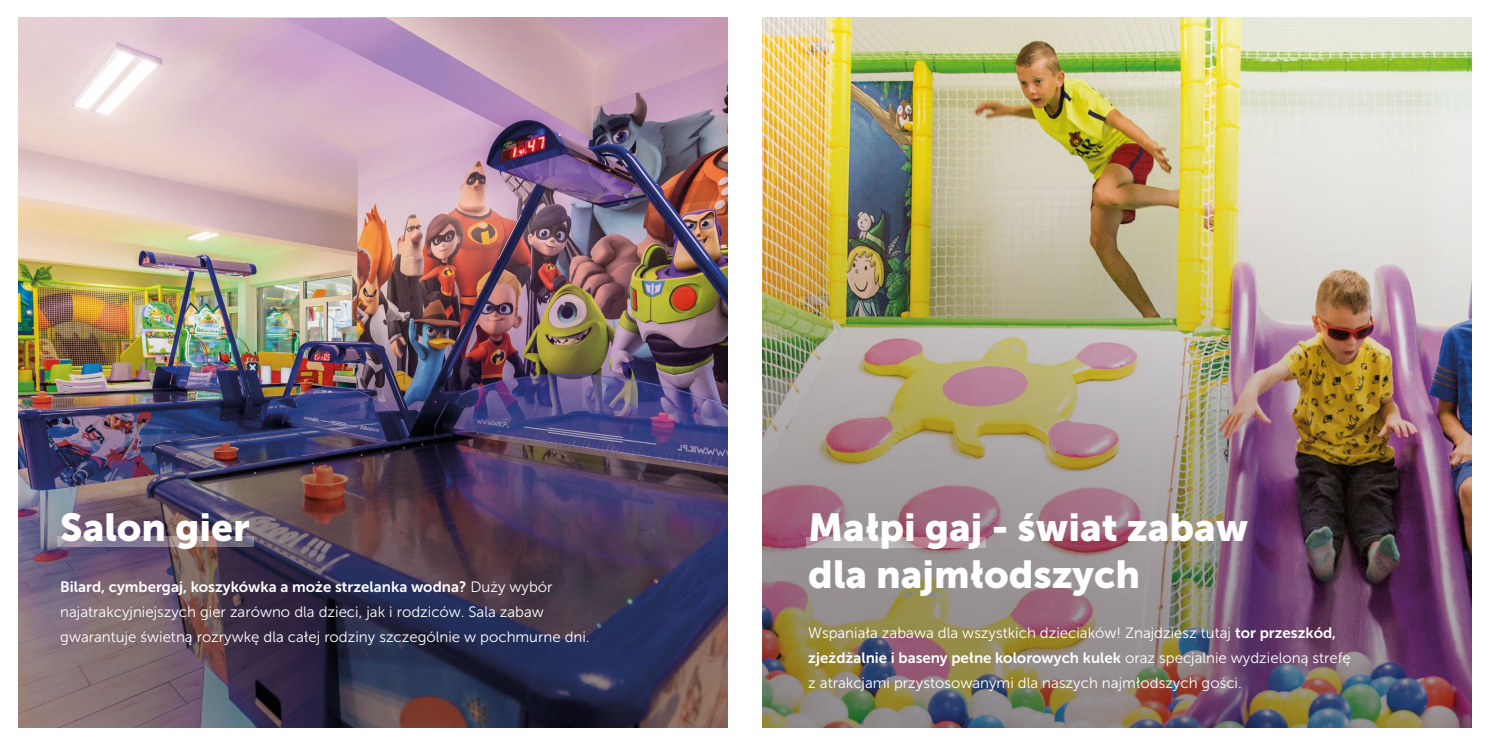
<style>
.page{position:relative;width:1489px;height:745px;background:#fff}
.page>*{position:absolute;margin:0;border:0;box-sizing:border-box;transform-origin:0 0}
.t1{font:38.75px/46.5px "Museo Sans 900";color:#fff}
.t2{font:15px/25px "Museo Sans 300";color:#fff}
.t3{font:15px "Museo Sans 700";color:#fff}
.s1{font-family:"Museo Sans 300"}
.s2{font-family:"Museo Sans 700"}
</style>
<div class="page">
<img style="left:19px;top:18px;width:708px;height:708px">
<img style="left:762px;top:18px;width:708px;height:709px">
<svg style="left:57px;top:536px;width:196px;height:10px;background:#8c7e90"></svg>
<svg style="left:806px;top:537px;width:179px;height:10px;background:#b89aa4"></svg>
<h1 class="t1" style="left:60px;top:504px;width:191px">Salon gier</h1>
<p class="t3" style="left:60px;top:577px;width:494px">Bilard, cymbergaj, koszykówka a może strzelanka wodna? <span class="s1">Duży wybór</span></p>
<p class="t2" style="left:60px;top:598px;width:531px">najatrakcyjniejszych gier zarówno dla dzieci, jak i rodziców. Sala zabaw gwarantuje świetną rozrywkę dla całej rodziny szczególnie w pochmurne dni.</p>
<h1 class="t1" style="left:808px;top:504px;width:441px">Małpi gaj - świat zabaw dla najmłodszych</h1>
<p class="t2" style="left:808px;top:620px;width:529px">Wspaniała zabawa dla wszystkich dzieciaków! Znajdziesz tutaj <span class="s2">tor przeszkód,</span></p>
<p class="t3" style="left:808px;top:649px;width:544px">zjeżdżalnie i baseny pełne kolorowych kulek <span class="s1">oraz specjalnie wydzieloną strefę</span></p>
<p class="t2" style="left:808px;top:670px;width:435px">z atrakcjami przystosowanymi dla naszych najmłodszych gości.</p>
</div>
